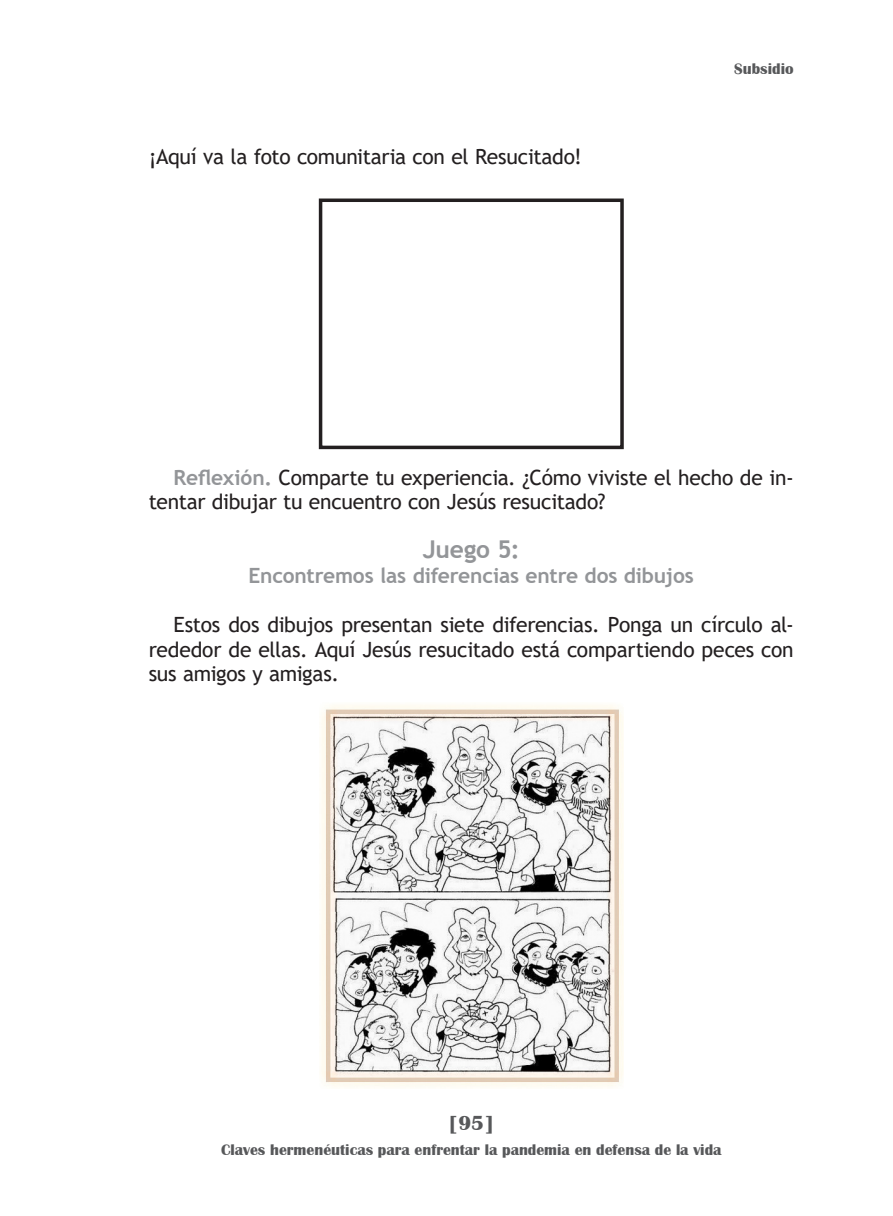
<style>
.page{position:relative;width:893px;height:1216px;background:#fff}
.page>*{position:absolute;margin:0;border:0;box-sizing:border-box;transform-origin:0 0}
.t1{font:700 24.5px "Trebuchet MS";letter-spacing:-.005em;color:#939598}
.t2{font:21px/24.5px "Trebuchet MS";letter-spacing:-.015em;color:#231f20}
.t3{font:700 21px "Trebuchet MS";letter-spacing:-.005em;color:#939598}
.t4{font:700 21px "Britannic";color:#57585a}
.t5{font:700 15.75px "Britannic";color:#57585a}
.s1{font-weight:700;color:#939598}
</style>
<div class="page">
<div style="left:319px;top:198px;width:305px;height:251px;border:4px solid #231f20"></div>
<img style="left:321px;top:705px;width:302px;height:382px">
<p class="t2" style="left:149px;top:144px;width:435px">¡Aquí va la foto comunitaria con el Resucitado!</p>
<p class="t5" style="left:734px;top:60px;width:61px">Subsidio</p>
<p class="t2" style="left:149px;top:464px;width:646px;text-indent:25px"><span class="s1">Reflexión.</span> Comparte tu experiencia. ¿Cómo viviste el hecho de in&shy;tentar dibujar tu encuentro con Jesús resucitado?</p>
<p class="t1" style="left:423px;top:534px;width:99px">Juego 5:</p>
<p class="t3" style="left:249px;top:562px;width:447px">Encontremos las diferencias entre dos dibujos</p>
<p class="t2" style="left:149px;top:612px;width:646px;text-align:justify;text-indent:25px">Estos dos dibujos presentan siete diferencias. Ponga un círculo al&shy;rededor de ellas. Aquí Jesús resucitado está compartiendo peces con sus amigos y amigas.</p>
<p class="t4" style="left:448px;top:1111px;width:48px">[95]</p>
<p class="t5" style="left:221px;top:1140px;width:502px">Claves hermenéuticas para enfrentar la pandemia en defensa de la vida</p>
</div>
